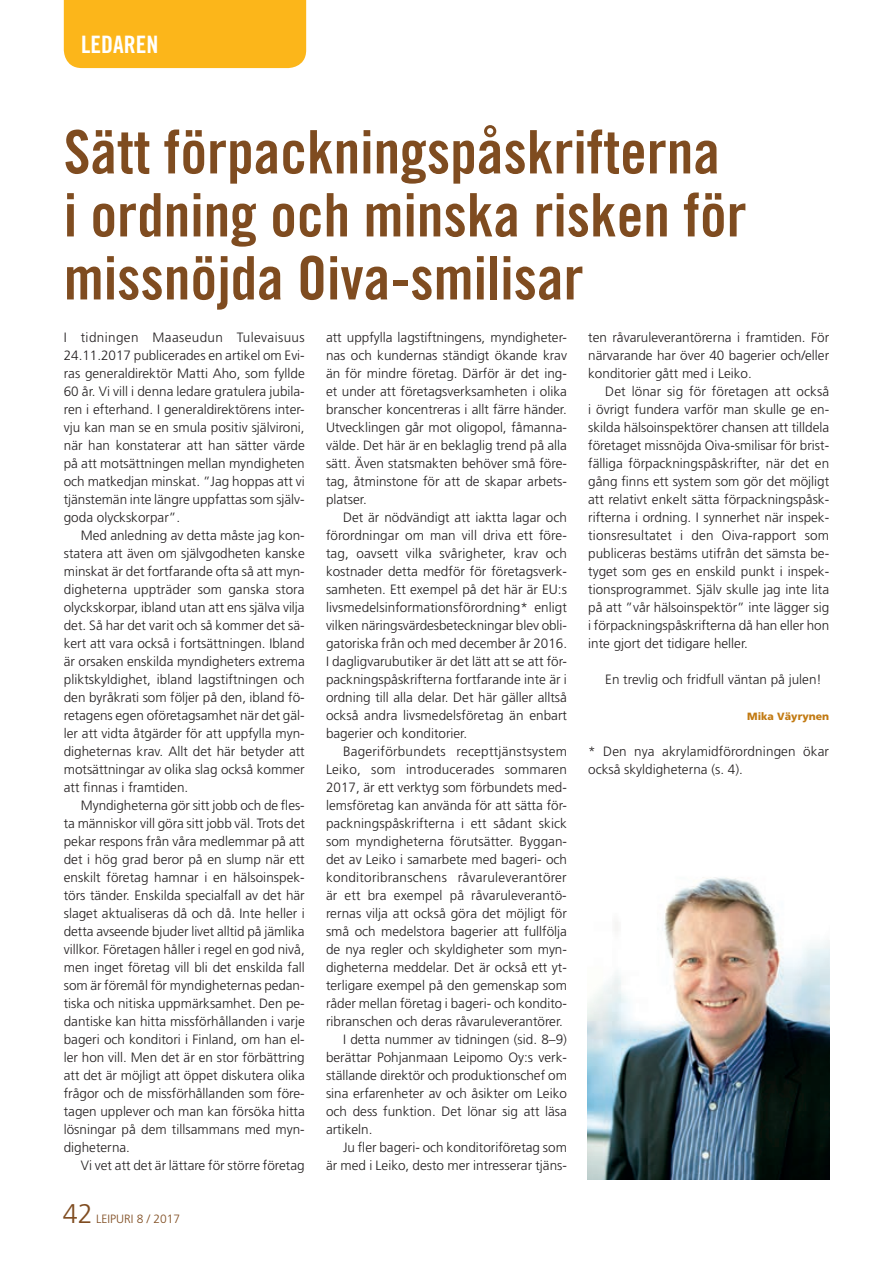
<style>
.page{position:relative;width:893px;height:1263px;background:#fff}
.page>*{position:absolute;margin:0;border:0;box-sizing:border-box;transform-origin:0 0}
.t1{font:60px/63px "Trade Gothic Bold Cond Twenty";color:#7f4c20}
.t2{font:300 27px "Frutiger";color:#7f4c20}
.t3{font:24px "Trade Gothic Bold Cond Twenty";color:#fff}
.t4{font:300 13.5px/18px "Frutiger";color:#231f20;text-align:justify}
.t5{font:300 13.5px "Frutiger";letter-spacing:.02em;color:#231f20}
.t6{font:300 12px "Frutiger";color:#7f4c20}
.t7{font:900 10.5px "Frutiger";color:#c27a12}
</style>
<div class="page">
<hr style="left:892px;top:0;width:1px;height:1263px;background:#dcccbc">
<div style="left:64px;top:0;width:242px;height:68px;background:#fcb61a"></div>
<img style="left:587px;top:877px;width:242px;height:303px">
<h3 class="t3" style="left:81px;top:30px;width:79px">LEDAREN</h3>
<h1 class="t1" style="left:64px;top:120px;width:684px">Sätt förpackningspåskrifterna i ordning och minska risken för missnöjda Oiva-smilisar</h1>
<p class="t4" style="left:64px;top:329px;width:243px">I tidningen Maaseudun Tulevaisuus 24.11.2017 publicerades en artikel om Evi&shy;ras generaldirektör Matti Aho, som fyllde 60 år. Vi vill i denna ledare gratulera jubila&shy;ren i efterhand. I generaldirektörens inter&shy;vju kan man se en smula positiv självironi, när han konstaterar att han sätter värde på att motsättningen mellan myndigheten och matkedjan minskat. ”Jag hoppas att vi tjänstemän inte längre uppfattas som själv&shy;goda olyckskorpar”.</p>
<p class="t4" style="left:64px;top:527px;width:242px;text-indent:17px">Med anledning av detta måste jag kon&shy;statera att även om självgodheten kanske minskat är det fortfarande ofta så att myn&shy;digheterna uppträder som ganska stora olyckskorpar, ibland utan att ens själva vilja det. Så har det varit och så kommer det sä&shy;kert att vara också i fortsättningen. Ibland är orsaken enskilda myndigheters extrema pliktskyldighet, ibland lagstiftningen och den byråkrati som följer på den, ibland fö&shy;retagens egen oföretagsamhet när det gäl&shy;ler att vidta åtgärder för att uppfylla myn&shy;digheternas krav. Allt det här betyder att motsättningar av olika slag också kommer att finnas i framtiden.</p>
<p class="t4" style="left:64px;top:796px;width:243px;text-indent:17px">Myndigheterna gör sitt jobb och de fles&shy;ta människor vill göra sitt jobb väl. Trots det pekar respons från våra medlemmar på att det i hög grad beror på en slump när ett enskilt företag hamnar i en hälsoinspek&shy;törs tänder. Enskilda specialfall av det här slaget aktualiseras då och då. Inte heller i detta avseende bjuder livet alltid på jämlika villkor. Företagen håller i regel en god nivå, men inget företag vill bli det enskilda fall som är föremål för myndigheternas pedan&shy;tiska och nitiska uppmärksamhet. Den pe&shy;dantiske kan hitta missförhållanden i varje bageri och konditori i Finland, om han el&shy;ler hon vill. Men det är en stor förbättring att det är möjligt att öppet diskutera olika frågor och de missförhållanden som före&shy;tagen upplever och man kan försöka hitta lösningar på dem tillsammans med myn&shy;digheterna.</p>
<p class="t4" style="left:81px;top:1156px;width:225px">Vi vet att det är lättare för större företag</p>
<p class="t4" style="left:588px;top:328px;width:242px">ten råvaruleverantörerna i framtiden. För närvarande har över 40 bagerier och/eller konditorier gått med i Leiko.</p>
<p class="t4" style="left:588px;top:382px;width:243px;text-indent:17px">Det lönar sig för företagen att också i övrigt fundera varför man skulle ge en&shy;skilda hälsoinspektörer chansen att tilldela företaget missnöjda Oiva-smilisar för brist&shy;fälliga förpackningspåskrifter, när det en gång finns ett system som gör det möjligt att relativt enkelt sätta förpackningspåsk&shy;rifterna i ordning. I synnerhet när inspek&shy;tionsresultatet i den Oiva-rapport som publiceras bestäms utifrån det sämsta be&shy;tyget som ges en enskild punkt i inspek&shy;tionsprogrammet. Själv skulle jag inte lita på att ”vår hälsoinspektör” inte lägger sig i förpackningspåskrifterna då han eller hon inte gjort det tidigare heller.</p>
<p class="t4" style="left:605px;top:670px;width:218px">En trevlig och fridfull väntan på julen!</p>
<p class="t7" style="left:747px;top:710px;width:83px">Mika Väyrynen</p>
<p class="t4" style="left:588px;top:743px;width:242px">* Den nya akrylamidförordningen ökar också skyldigheterna (s. 4).</p>
<p class="t4" style="left:326px;top:328px;width:242px">att uppfylla lagstiftningens, myndigheter&shy;nas och kundernas ständigt ökande krav än för mindre företag. Därför är det ing&shy;et under att företagsverksamheten i olika branscher koncentreras i allt färre händer.<br>Utvecklingen går mot oligopol, fåmanna&shy;välde. Det här är en beklaglig trend på alla sätt. Även statsmakten behöver små före&shy;tag, åtminstone för att de skapar arbets&shy;platser.</p>
<p class="t4" style="left:326px;top:508px;width:243px;text-indent:17px">Det är nödvändigt att iaktta lagar och förordningar om man vill driva ett före&shy;tag, oavsett vilka svårigheter, krav och kostnader detta medför för företagsverk&shy;samheten. Ett exempel på det här är EU:s livsmedelsinformationsförordning* enligt vilken näringsvärdesbeteckningar blev obli&shy;gatoriska från och med december år 2016.<br>I dagligvarubutiker är det lätt att se att för&shy;packningspåskrifterna fortfarande inte är i ordning till alla delar. Det här gäller alltså också andra livsmedelsföretag än enbart bagerier och konditorier.</p>
<p class="t5" style="left:343px;top:743px;width:226px">Bageriförbundets recepttjänstsystem</p>
<p class="t5" style="left:326px;top:761px;width:242px">Leiko, som introducerades sommaren</p>
<p class="t4" style="left:326px;top:778px;width:242px">2017, är ett verktyg som förbundets med-</p>
<p class="t4" style="left:326px;top:796px;width:242px">lemsföretag kan använda för att sätta för-</p>
<p class="t4" style="left:326px;top:814px;width:242px">packningspåskrifterna i ett sådant skick</p>
<p class="t4" style="left:326px;top:832px;width:243px">som myndigheterna förutsätter. Byggan-</p>
<p class="t4" style="left:326px;top:850px;width:242px">det av Leiko i samarbete med bageri- och</p>
<p class="t5" style="left:326px;top:869px;width:242px">konditoribranschens råvaruleverantörer</p>
<p class="t4" style="left:326px;top:886px;width:242px">är ett bra exempel på råvaruleverantö-</p>
<p class="t4" style="left:326px;top:904px;width:242px">rernas vilja att också göra det möjligt för</p>
<p class="t4" style="left:326px;top:922px;width:242px">små och medelstora bagerier att fullfölja</p>
<p class="t4" style="left:326px;top:940px;width:242px">de nya regler och skyldigheter som myn-</p>
<p class="t4" style="left:326px;top:958px;width:242px">digheterna meddelar. Det är också ett yt-</p>
<p class="t4" style="left:326px;top:976px;width:242px">terligare exempel på den gemenskap som</p>
<p class="t4" style="left:326px;top:994px;width:242px">råder mellan företag i bageri- och kondito-</p>
<p class="t4" style="left:326px;top:1012px;width:239px">ribranschen och deras råvaruleverantörer.</p>
<p class="t4" style="left:343px;top:1030px;width:225px">I detta nummer av tidningen (sid. 8–9)</p>
<p class="t4" style="left:326px;top:1048px;width:242px">berättar Pohjanmaan Leipomo Oy:s verk-</p>
<p class="t4" style="left:326px;top:1066px;width:242px">ställande direktör och produktionschef om</p>
<p class="t4" style="left:326px;top:1084px;width:242px">sina erfarenheter av och åsikter om Leiko</p>
<p class="t4" style="left:326px;top:1102px;width:242px">och dess funktion. Det lönar sig att läsa</p>
<p class="t4" style="left:326px;top:1120px;width:48px">artikeln.</p>
<p class="t4" style="left:343px;top:1138px;width:225px">Ju fler bageri- och konditoriföretag som</p>
<p class="t4" style="left:326px;top:1156px;width:242px">är med i Leiko, desto mer intresserar tjäns-</p>
<h2 class="t2" style="left:63px;top:1198px;width:32px">42</h2>
<p class="t6" style="left:96px;top:1212px;width:86px">LEIPURI 8 / 2017</p>
</div>
